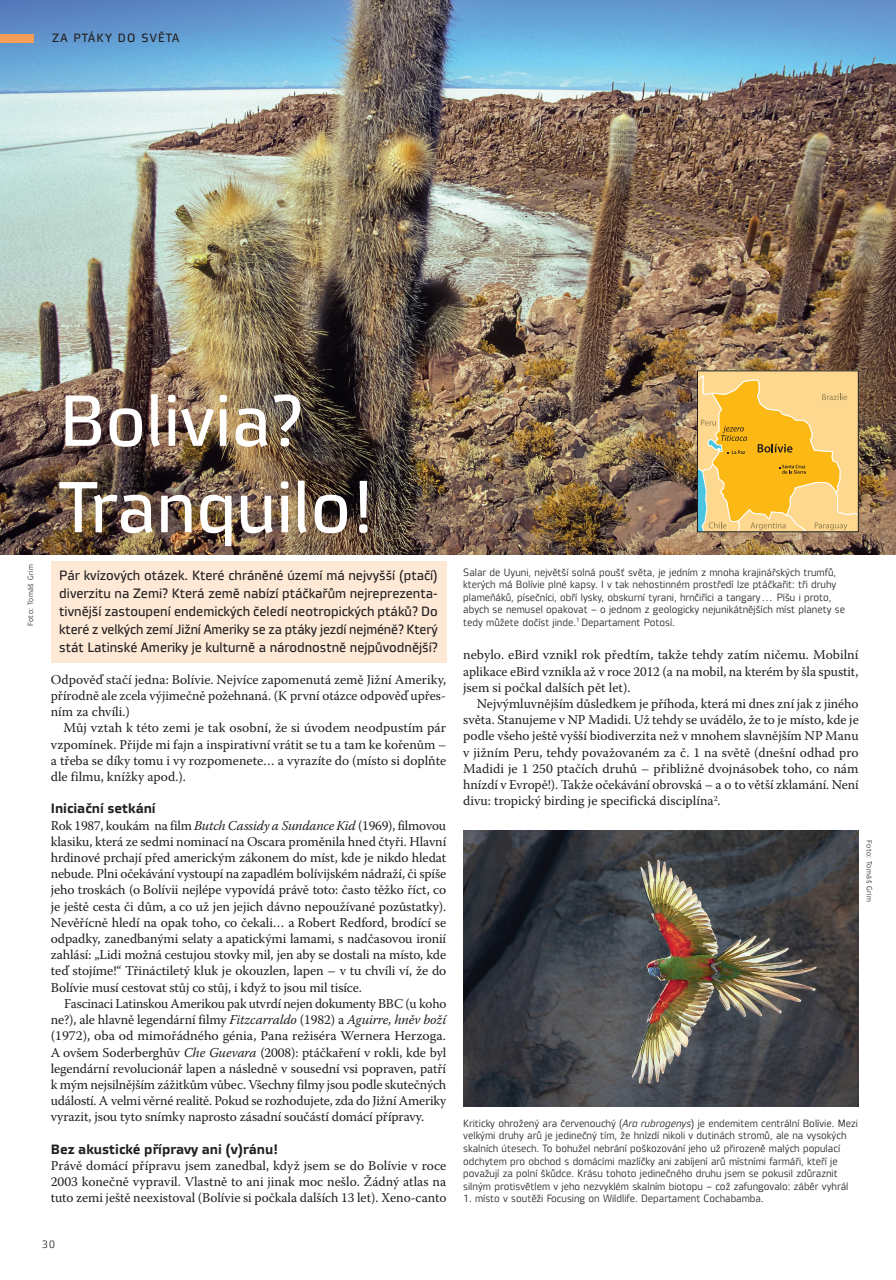
<style>
.page{position:relative;width:896px;height:1280px;background:#fff}
.page>*{position:absolute;margin:0;border:0;box-sizing:border-box;transform-origin:0 0}
.t1{font:72px/86.4px "Vida 32 Pro";color:#fff}
.t2{font:13.5px/16.2px "Warnock Pro";letter-spacing:-.005em;color:#231f20;text-align:justify}
.t3{font:13.5px/18px "Vida 32 Pro";color:#231f20;text-align:justify}
.t4{font:700 13.5px "Vida 32 Pro";color:#231f20}
.t5{font:12px "Vida 32 Pro";letter-spacing:.1em;color:#231f20}
.t6{font:10.5px/12.6px "Vida 31 Pro";color:#231f20}
.t7{font:7.5px "Vida 31 Pro";letter-spacing:.06em;color:#231f20}
.s1{font-style:italic}
</style>
<div class="page">
<img style="left:0;top:0;width:896px;height:554px">
<div style="left:51px;top:561px;width:395px;height:102px;background:#fee9d6"></div>
<svg style="left:699px;top:372px;width:158px;height:158px;background:#f6c961"></svg>
<div style="left:697px;top:370px;width:162px;height:162px;border:1px solid #231f20"></div>
<img style="left:463px;top:830px;width:396px;height:276px">
<div style="left:0;top:34px;width:34px;height:8px;background:#f89e5b"></div>
<p class="t5" style="left:52px;top:29px;width:128px">ZA PTÁKY DO SVĚTA</p>
<h1 class="t1" style="left:59px;top:375px;width:318px">Bolivia?<br>Tranquilo!</h1>
<p class="t7" style="left:25px;top:625px;width:63px;rotate:-90deg">Foto: Tomáš Grim</p>
<p class="t3" style="left:59px;top:565px;width:380px">Pár kvízových otázek. Které chráněné území má nejvyšší (ptačí) diverzitu na Zemi? Která země nabízí ptáčkařům nejreprezenta&shy;tivnější zastoupení endemických čeledí neotropických ptáků? Do které z velkých zemí Jižní Ameriky se za ptáky jezdí nejméně? Který stát Latinské Ameriky je kulturně a národnostně nejpůvodnější?</p>
<p class="t2" style="left:51px;top:671px;width:397px">Odpověď stačí jedna: Bolívie. Nejvíce zapomenutá země Jižní Ameriky, přírodně ale zcela výjimečně požehnaná. (K první otázce odpověď upřes&shy;ním za chvíli.)</p>
<p class="t2" style="left:51px;top:719px;width:397px;text-indent:13px">Můj vztah k této zemi je tak osobní, že si úvodem neodpustím pár vzpomínek. Přijde mi fajn a inspirativní vrátit se tu a tam ke kořenům – a třeba se díky tomu i vy rozpomenete… a vyrazíte do (místo si doplňte dle filmu, knížky apod.).</p>
<p class="t4" style="left:51px;top:798px;width:107px">Iniciační setkání</p>
<p class="t2" style="left:51px;top:816px;width:397px">Rok 1987, koukám na film <span class="s1">Butch Cassidy a Sundance Kid</span> (1969), filmovou klasiku, která ze sedmi nominací na Oscara proměnila hned čtyři. Hlavní hrdinové prchají před americkým zákonem do míst, kde je nikdo hledat nebude. Plni očekávání vystoupí na zapadlém bolívijském nádraží, či spíše jeho troskách (o Bolívii nejlépe vypovídá právě toto: často těžko říct, co je ještě cesta či dům, a co už jen jejich dávno nepoužívané pozůstatky).<br>Nevěřícně hledí na opak toho, co čekali… a Robert Redford, brodící se odpadky, zanedbanými selaty a apatickými lamami, s nadčasovou ironií zahlásí: „Lidi možná cestujou stovky mil, jen aby se dostali na místo, kde teď stojíme!“ Třináctiletý kluk je okouzlen, lapen – v tu chvíli ví, že do Bolívie musí cestovat stůj co stůj, i když to jsou mil tisíce.</p>
<p class="t2" style="left:51px;top:995px;width:397px;text-indent:14px">Fascinaci Latinskou Amerikou pak utvrdí nejen dokumenty BBC (u koho ne?), ale hlavně legendární filmy <span class="s1">Fitzcarraldo</span> (1982) a <span class="s1">Aguirre, hněv boží </span>(1972), oba od mimořádného génia, Pana režiséra Wernera Herzoga.<br>A ovšem Soderberghův <span class="s1">Che Guevara</span> (2008): ptáčkaření v rokli, kde byl legendární revolucionář lapen a následně v sousední vsi popraven, patří k mým nejsilnějším zážitkům vůbec. Všechny filmy jsou podle skutečných událostí. A velmi věrné realitě. Pokud se rozhodujete, zda do Jižní Ameriky vyrazit, jsou tyto snímky naprosto zásadní součástí domácí přípravy.</p>
<p class="t4" style="left:51px;top:1138px;width:229px">Bez akustické přípravy ani (v)ránu!</p>
<p class="t2" style="left:51px;top:1157px;width:397px">Právě domácí přípravu jsem zanedbal, když jsem se do Bolívie v roce 2003 konečně vypravil. Vlastně to ani jinak moc nešlo. Žádný atlas na tuto zemi ještě neexistoval (Bolívie si počkala dalších 13 let). Xeno-canto</p>
<p class="t6" style="left:42px;top:1237px;width:14px">30</p>
<p class="t6" style="left:463px;top:565px;width:383px">Salar de Uyuni, největší solná poušť světa, je jedním z mnoha krajinářských trumfů, kterých má Bolívie plné kapsy. I v tak nehostinném prostředí lze ptáčkařit: tři druhy plameňáků, písečníci, obří lysky, obskurní tyrani, hrnčiříci a tangary… Píšu i proto, abych se nemusel opakovat – o jednom z geologicky nejunikátnějších míst planety se tedy můžete dočíst jinde.<sup>1</sup> Departament Potosí.</p>
<p class="t2" style="left:463px;top:646px;width:397px">nebylo. eBird vznikl rok předtím, takže tehdy zatím ničemu. Mobilní aplikace eBird vznikla až v roce 2012 (a na mobil, na kterém by šla spustit, jsem si počkal dalších pět let).</p>
<p class="t2" style="left:463px;top:695px;width:397px;text-indent:14px">Nejvýmluvnějším důsledkem je příhoda, která mi dnes zní jak z jiného světa. Stanujeme v NP Madidi. Už tehdy se uvádělo, že to je místo, kde je podle všeho ještě vyšší biodiverzita než v mnohem slavnějším NP Manu v jižním Peru, tehdy považovaném za č. 1 na světě (dnešní odhad pro Madidi je 1 250 ptačích druhů – přibližně dvojnásobek toho, co nám hnízdí v Evropě!). Takže očekávání obrovská – a o to větší zklamání. Není divu: tropický birding je specifická disciplína<sup>2</sup>.</p>
<p class="t7" style="left:875px;top:840px;width:63px;rotate:90deg">Foto: Tomáš Grim</p>
<p class="t6" style="left:463px;top:1116px;width:396px">Kriticky ohrožený ara červenouchý (<span class="s1">Ara rubrogenys</span>) je endemitem centrální Bolívie. Mezi velkými druhy arů je jedinečný tím, že hnízdí nikoli v dutinách stromů, ale na vysokých skalních útesech. To bohužel nebrání poškozování jeho už přirozeně malých populací odchytem pro obchod s domácími mazlíčky ani zabíjení arů místními farmáři, kteří je považují za polní škůdce. Krásu tohoto jedinečného druhu jsem se pokusil zdůraznit silným protisvětlem v jeho nezvyklém skalním biotopu – což zafungovalo: záběr vyhrál</p>
<p class="t6" style="left:463px;top:1191px;width:302px">1. místo v soutěži Focusing on Wildlife. Departament Cochabamba.</p>
</div>
